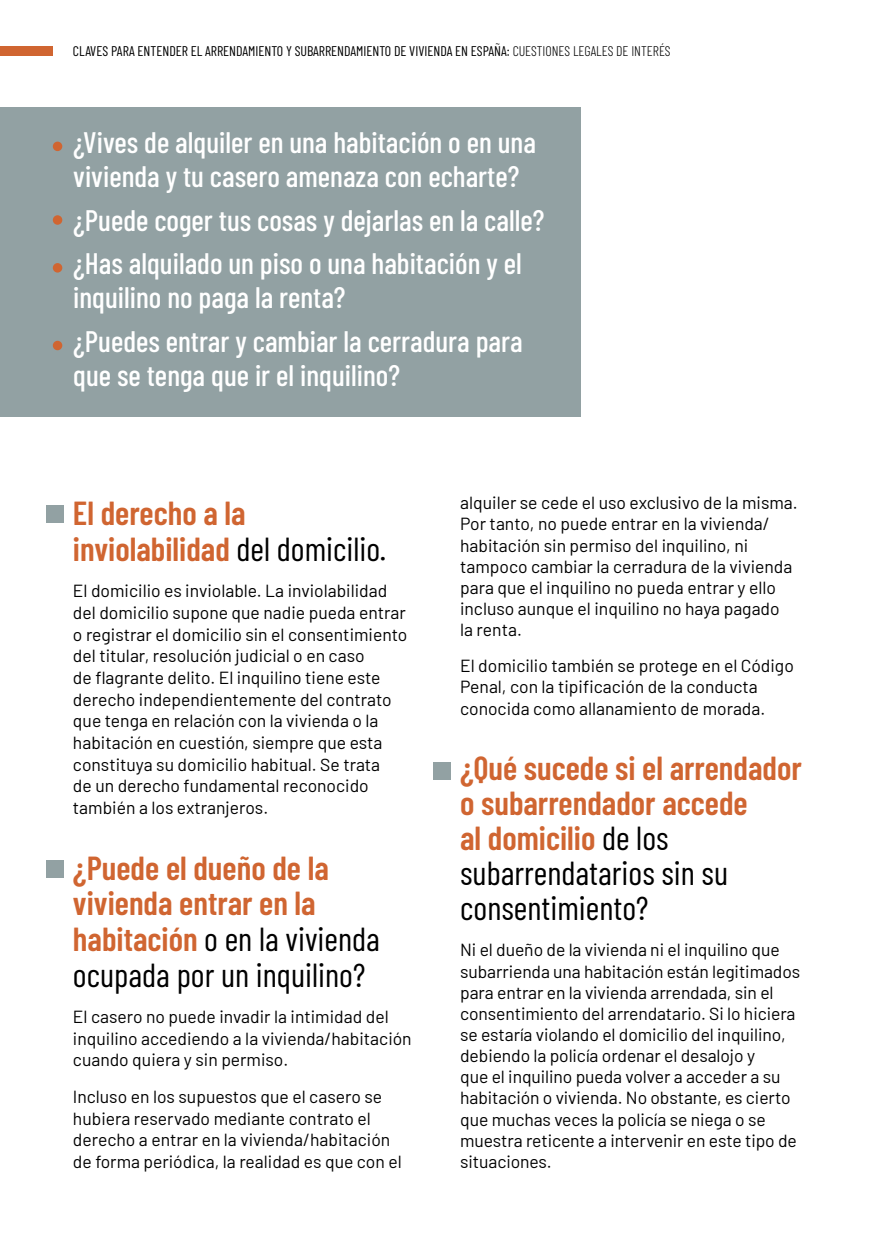
<style>
.page{position:relative;width:876px;height:1241px;background:#fff}
.page>*{position:absolute;margin:0;border:0;box-sizing:border-box;transform-origin:0 0}
.t1{font:600 33.25px/35.7px "Barlow Condensed";color:#d06531}
.t2{font:500 29.57px/43.8px "Barlow Condensed";color:#fff}
.t3{font:17.5px/21.2px "Barlow";color:#000}
.t4{font:14px "Barlow Condensed";color:#000}
.s1{font-weight:300}
.s2{font-weight:400;color:#000}
</style>
<div class="page">
<div style="left:0;top:107px;width:580px;height:310px;background:#92a1a3"></div>
<div style="left:53px;top:142px;width:9px;height:9px;background:#d06531;border-radius:50%"></div>
<div style="left:53px;top:215px;width:9px;height:10px;background:#d06531;border-radius:50%"></div>
<div style="left:53px;top:263px;width:9px;height:9px;background:#d06531;border-radius:50%"></div>
<div style="left:53px;top:341px;width:9px;height:9px;background:#d06531;border-radius:50%"></div>
<div style="left:46px;top:504px;width:18px;height:18px;background:#92a1a3"></div>
<div style="left:46px;top:859px;width:18px;height:18px;background:#92a1a3"></div>
<div style="left:433px;top:761px;width:17px;height:18px;background:#92a1a3"></div>
<div style="left:0;top:46px;width:52px;height:9px;background:#d06531"></div>
<p class="t4" style="left:73px;top:41px;width:599px">CLAVES PARA ENTENDER EL ARRENDAMIENTO Y SUBARRENDAMIENTO DE VIVIENDA EN ESPAÑA: <span class="s1">CUESTIONES LEGALES DE INTERÉS</span></p>
<h2 class="t2" style="left:73px;top:123px;width:464px;line-height:33.8px">¿Vives de alquiler en una habitación o en una vivienda y tu casero amenaza con echarte?</h2>
<h2 class="t2" style="left:73px;top:196px;width:472px">¿Puede coger tus cosas y dejarlas en la calle? ¿Has alquilado un piso o una habitación y el</h2>
<h2 class="t2" style="left:73px;top:273px;width:451px">inquilino no paga la renta?<br>¿Puedes entrar y cambiar la cerradura para</h2>
<h2 class="t2" style="left:73px;top:351px;width:328px">que se tenga que ir el inquilino?</h2>
<h1 class="t1" style="left:73px;top:493px;width:315px">El derecho a la inviolabilidad <span class="s2">del domicilio.</span></h1>
<p class="t3" style="left:73px;top:578px;width:336px;line-height:21.7px">El domicilio es inviolable. La inviolabilidad del domicilio supone que nadie pueda entrar o registrar el domicilio sin el consentimiento del titular, resolución judicial o en caso<br>de flagrante delito. El inquilino tiene este derecho independientemente del contrato que tenga en relación con la vivienda o la habitación en cuestión, siempre que esta constituya su domicilio habitual. Se trata<br>de un derecho fundamental reconocido también a los extranjeros.</p>
<h1 class="t1" style="left:73px;top:847px;width:308px">¿Puede el dueño de la vivienda entrar en la habitación <span class="s2">o en la vivienda ocupada por un inquilino?</span></h1>
<p class="t3" style="left:73px;top:1004px;width:340px;line-height:21.7px">El casero no puede invadir la intimidad del inquilino accediendo a la vivienda/habitación cuando quiera y sin permiso.</p>
<p class="t3" style="left:73px;top:1084px;width:330px;line-height:21.7px">Incluso en los supuestos que el casero se hubiera reservado mediante contrato el derecho a entrar en la vivienda/habitación de forma periódica, la realidad es que con el</p>
<p class="t3" style="left:460px;top:491px;width:339px">alquiler se cede el uso exclusivo de la misma.<br>Por tanto, no puede entrar en la vivienda/ habitación sin permiso del inquilino, ni tampoco cambiar la cerradura de la vivienda para que el inquilino no pueda entrar y ello incluso aunque el inquilino no haya pagado<br>la renta.</p>
<p class="t3" style="left:460px;top:654px;width:335px">El domicilio también se protege en el Código<br>Penal, con la tipificación de la conducta conocida como allanamiento de morada.</p>
<h1 class="t1" style="left:460px;top:747px;width:343px;line-height:35.2px">¿Qué sucede si el arrendador o subarrendador accede<br>al domicilio <span class="s2">de los subarrendatarios sin su consentimiento?</span></h1>
<p class="t3" style="left:460px;top:938px;width:341px">Ni el dueño de la vivienda ni el inquilino que subarrienda una habitación están legitimados para entrar en la vivienda arrendada, sin el consentimiento del arrendatario. Si lo hiciera se estaría violando el domicilio del inquilino, debiendo la policía ordenar el desalojo y<br>que el inquilino pueda volver a acceder a su habitación o vivienda. No obstante, es cierto que muchas veces la policía se niega o se muestra reticente a intervenir en este tipo de situaciones.</p>
</div>
